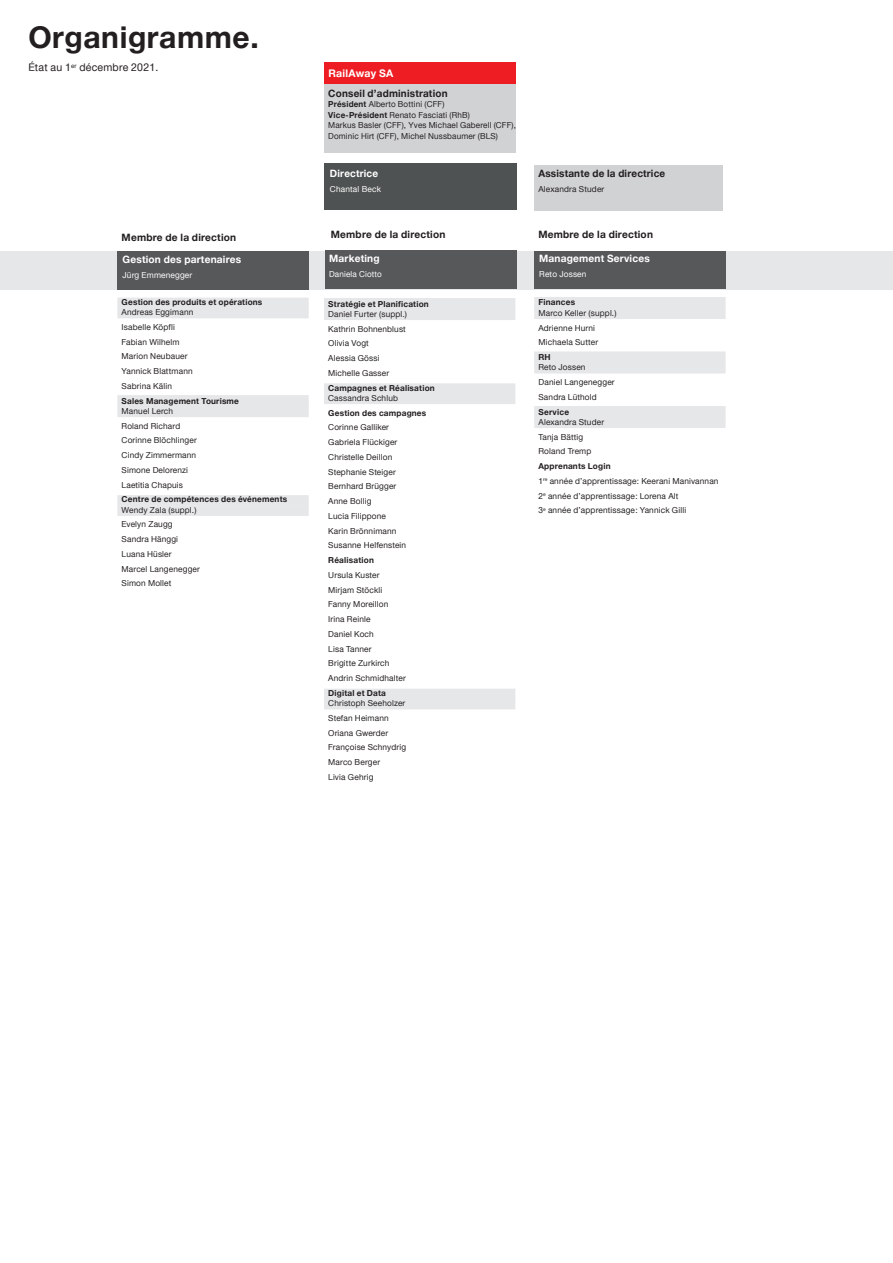
<style>
.page{position:relative;width:893px;height:1263px;background:#fff}
.page>*{position:absolute;margin:0;border:0;box-sizing:border-box;transform-origin:0 0}
.A4_Headline{font:700 30px "SBB";letter-spacing:.02em;color:#231f20}
.A4_kastentext{font:10.5px "SBB";letter-spacing:.02em;color:#231f20}
.A4_Kastentitel{font:700 10.5px "SBB";letter-spacing:.02em;color:#fff}
.A4_kastentext-2{font:700 10.2px "SBB";letter-spacing:.02em;color:#fff}
.A4_Kastentitel-2{font:700 10.2px "SBB";letter-spacing:.02em;color:#231f20}
.A4_kastentext-3{font:700 10.2px "SBB";letter-spacing:.02em;color:#231f20}
.Organigramm_Namen{font:8.25px "SBB";letter-spacing:.02em;color:#231f20}
.Organigramm_Abteilun{font:700 8.25px "SBB";letter-spacing:.02em;color:#231f20}
.A4_kastentext-4{font:8.25px/10.5px "SBB";letter-spacing:.02em;color:#231f20}
.Organigramm_Funktion{font:8.25px "SBB";letter-spacing:.02em;color:#231f20}
.Organigramm_Abteilun-2{font:8.25px "SBB";letter-spacing:.02em;color:#231f20}
.A4_kastentext-5{font:8.25px "SBB";letter-spacing:.02em;color:#fff}
.Organigramm_Namen-2{font:700 8.25px "SBB";letter-spacing:.02em;color:#231f20}
.Organigramm_Funktion-2{font:700 8.25px "SBB";letter-spacing:.02em;color:#231f20}
.s1{font-weight:700}
</style>
<div class="page">
<div style="left:0;top:251px;width:893px;height:38px;background:#e6e7e9"></div>
<div style="left:117px;top:251px;width:192px;height:39px;background:#57585a"></div>
<div style="left:325px;top:250px;width:191px;height:39px;background:#57585a"></div>
<div style="left:534px;top:251px;width:191px;height:37px;background:#57585a"></div>
<div style="left:117px;top:298px;width:192px;height:10px;background:#e6e7e9"></div>
<div style="left:117px;top:308px;width:192px;height:10px;background:#e6e7e9"></div>
<div style="left:117px;top:395px;width:192px;height:12px;background:#e6e7e9"></div>
<div style="left:117px;top:407px;width:192px;height:10px;background:#e6e7e9"></div>
<div style="left:117px;top:495px;width:192px;height:11px;background:#e6e7e9"></div>
<div style="left:117px;top:505px;width:192px;height:11px;background:#e6e7e9"></div>
<div style="left:324px;top:298px;width:191px;height:12px;background:#e6e7e9"></div>
<div style="left:324px;top:310px;width:191px;height:10px;background:#e6e7e9"></div>
<div style="left:324px;top:383px;width:191px;height:11px;background:#e6e7e9"></div>
<div style="left:324px;top:394px;width:191px;height:10px;background:#e6e7e9"></div>
<div style="left:324px;top:689px;width:191px;height:10px;background:#e6e7e9"></div>
<div style="left:324px;top:699px;width:191px;height:10px;background:#e6e7e9"></div>
<div style="left:324px;top:164px;width:193px;height:46px;background:#4f5252"></div>
<div style="left:324px;top:64px;width:191px;height:88px;background:#d1d2d4"></div>
<div style="left:324px;top:62px;width:192px;height:22px;background:#ee1d23"></div>
<div style="left:534px;top:297px;width:192px;height:12px;background:#e6e7e9"></div>
<div style="left:534px;top:308px;width:192px;height:11px;background:#e6e7e9"></div>
<div style="left:534px;top:351px;width:192px;height:12px;background:#e6e7e9"></div>
<div style="left:534px;top:363px;width:192px;height:10px;background:#e6e7e9"></div>
<div style="left:534px;top:406px;width:192px;height:12px;background:#e6e7e9"></div>
<div style="left:534px;top:417px;width:192px;height:11px;background:#e6e7e9"></div>
<div style="left:534px;top:165px;width:189px;height:46px;background:#d1d2d4"></div>
<p class="A4_Headline" style="left:28px;top:15px;width:232px">Organigramme.</p>
<p class="A4_kastentext" style="left:28px;top:60px;width:132px">État au 1<sup>er</sup> décembre 2021.</p>
<p class="A4_Kastentitel" style="left:328px;top:65px;width:66px">RailAway SA</p>
<p class="A4_kastentext-3" style="left:328px;top:86px;width:121px">Conseil d’administration</p>
<p class="A4_kastentext-4" style="left:328px;top:99px;width:118px"><span class="s1">Président</span> Alberto Bottini (CFF)</p>
<p class="A4_kastentext-4" style="left:328px;top:109px;width:189px"><span class="s1">Vice-Président</span> Renato Fasciati (RhB)<br>Markus Basler (CFF), Yves Michael Gaberell (CFF),<br>Dominic Hirt (CFF), Michel Nussbaumer (BLS)</p>
<p class="A4_kastentext-2" style="left:330px;top:166px;width:50px">Directrice</p>
<p class="A4_kastentext-5" style="left:330px;top:183px;width:52px">Chantal Beck</p>
<p class="A4_kastentext-3" style="left:538px;top:166px;width:128px">Assistante de la directrice</p>
<p class="A4_kastentext-4" style="left:538px;top:184px;width:67px">Alexandra Studer</p>
<p class="A4_Kastentitel-2" style="left:122px;top:230px;width:116px">Membre de la direction</p>
<p class="A4_Kastentitel-2" style="left:331px;top:227px;width:116px">Membre de la direction</p>
<p class="A4_Kastentitel-2" style="left:538px;top:226px;width:116px">Membre de la direction</p>
<p class="A4_kastentext-2" style="left:122px;top:252px;width:120px">Gestion des partenaires</p>
<p class="A4_kastentext-5" style="left:122px;top:269px;width:71px">Jürg Emmenegger</p>
<p class="Organigramm_Abteilun" style="left:122px;top:296px;width:142px">Gestion des produits et opérations</p>
<p class="Organigramm_Abteilun-2" style="left:122px;top:306px;width:73px">Andreas Eggimann</p>
<p class="Organigramm_Namen" style="left:122px;top:321px;width:55px">Isabelle Köpfli</p>
<p class="Organigramm_Namen" style="left:122px;top:336px;width:59px">Fabian Wilhelm</p>
<p class="Organigramm_Namen" style="left:122px;top:350px;width:67px">Marion Neubauer</p>
<p class="Organigramm_Namen" style="left:122px;top:365px;width:73px">Yannick Blattmann</p>
<p class="Organigramm_Namen" style="left:122px;top:380px;width:52px">Sabrina Kälin</p>
<p class="Organigramm_Abteilun" style="left:122px;top:395px;width:119px">Sales Management Tourisme</p>
<p class="Organigramm_Abteilun-2" style="left:122px;top:405px;width:53px">Manuel Lerch</p>
<p class="Organigramm_Namen" style="left:122px;top:420px;width:60px">Roland Richard</p>
<p class="Organigramm_Namen" style="left:122px;top:434px;width:77px">Corinne Blöchlinger</p>
<p class="Organigramm_Namen" style="left:122px;top:449px;width:76px">Cindy Zimmermann</p>
<p class="Organigramm_Namen" style="left:122px;top:464px;width:68px">Simone Delorenzi</p>
<p class="Organigramm_Namen" style="left:122px;top:479px;width:63px">Laetitia Chapuis</p>
<p class="Organigramm_Abteilun" style="left:122px;top:493px;width:167px">Centre de compétences des événements</p>
<p class="Organigramm_Abteilun-2" style="left:122px;top:504px;width:76px">Wendy Zala (suppl.)</p>
<p class="Organigramm_Funktion" style="left:122px;top:518px;width:53px">Evelyn Zaugg</p>
<p class="Organigramm_Funktion" style="left:122px;top:533px;width:58px">Sandra Hänggi</p>
<p class="Organigramm_Funktion" style="left:122px;top:548px;width:52px">Luana Hüsler</p>
<p class="Organigramm_Funktion" style="left:122px;top:563px;width:80px">Marcel Langenegger</p>
<p class="Organigramm_Funktion" style="left:122px;top:577px;width:51px">Simon Mollet</p>
<p class="A4_kastentext-2" style="left:329px;top:251px;width:52px">Marketing</p>
<p class="A4_kastentext-5" style="left:329px;top:268px;width:54px">Daniela Ciotto</p>
<p class="Organigramm_Abteilun" style="left:328px;top:298px;width:102px">Stratégie et Planification</p>
<p class="Organigramm_Abteilun-2" style="left:328px;top:308px;width:80px">Daniel Furter (suppl.)</p>
<p class="Organigramm_Namen" style="left:328px;top:323px;width:79px">Kathrin Bohnenblust</p>
<p class="Organigramm_Funktion" style="left:328px;top:337px;width:42px">Olivia Vogt</p>
<p class="Organigramm_Funktion" style="left:328px;top:352px;width:53px">Alessia Gössi</p>
<p class="Organigramm_Funktion" style="left:328px;top:367px;width:62px">Michelle Gasser</p>
<p class="Organigramm_Abteilun" style="left:328px;top:382px;width:108px">Campagnes et Réalisation</p>
<p class="Organigramm_Abteilun-2" style="left:328px;top:392px;width:71px">Cassandra Schlub</p>
<p class="Organigramm_Namen-2" style="left:328px;top:407px;width:100px">Gestion des campagnes</p>
<p class="Organigramm_Namen" style="left:328px;top:421px;width:62px">Corinne Galliker</p>
<p class="Organigramm_Funktion" style="left:328px;top:436px;width:71px">Gabriela Flückiger</p>
<p class="Organigramm_Namen" style="left:328px;top:451px;width:66px">Christelle Deillon</p>
<p class="Organigramm_Namen" style="left:328px;top:466px;width:69px">Stephanie Steiger</p>
<p class="Organigramm_Namen" style="left:328px;top:480px;width:70px">Bernhard Brügger</p>
<p class="Organigramm_Namen" style="left:328px;top:495px;width:45px">Anne Bollig</p>
<p class="Organigramm_Namen" style="left:328px;top:510px;width:59px">Lucia Filippone</p>
<p class="Organigramm_Namen" style="left:328px;top:525px;width:70px">Karin Brönnimann</p>
<p class="Organigramm_Namen" style="left:328px;top:539px;width:79px">Susanne Helfenstein</p>
<p class="Organigramm_Funktion-2" style="left:328px;top:554px;width:47px">Réalisation</p>
<p class="Organigramm_Namen" style="left:328px;top:569px;width:53px">Ursula Kuster</p>
<p class="Organigramm_Namen" style="left:328px;top:584px;width:55px">Mirjam Stöckli</p>
<p class="Organigramm_Namen" style="left:328px;top:598px;width:62px">Fanny Moreillon</p>
<p class="Organigramm_Namen" style="left:328px;top:613px;width:44px">Irina Reinle</p>
<p class="Organigramm_Namen" style="left:328px;top:628px;width:47px">Daniel Koch</p>
<p class="Organigramm_Namen" style="left:328px;top:643px;width:45px">Lisa Tanner</p>
<p class="Organigramm_Namen" style="left:328px;top:657px;width:63px">Brigitte Zurkirch</p>
<p class="Organigramm_Namen" style="left:328px;top:672px;width:79px">Andrin Schmidhalter</p>
<p class="Organigramm_Abteilun" style="left:328px;top:687px;width:59px">Digital et Data</p>
<p class="Organigramm_Abteilun-2" style="left:328px;top:697px;width:79px">Christoph Seeholzer</p>
<p class="Organigramm_Funktion" style="left:328px;top:712px;width:62px">Stefan Heimann</p>
<p class="Organigramm_Namen" style="left:328px;top:727px;width:61px">Oriana Gwerder</p>
<p class="Organigramm_Namen" style="left:328px;top:741px;width:79px">Françoise Schnydrig</p>
<p class="Organigramm_Namen" style="left:328px;top:756px;width:53px">Marco Berger</p>
<p class="Organigramm_Namen" style="left:328px;top:771px;width:47px">Livia Gehrig</p>
<p class="A4_kastentext-2" style="left:539px;top:251px;width:112px">Management Services</p>
<p class="A4_kastentext-5" style="left:539px;top:268px;width:49px">Reto Jossen</p>
<p class="Organigramm_Abteilun" style="left:538px;top:297px;width:38px">Finances</p>
<p class="Organigramm_Abteilun-2" style="left:538px;top:307px;width:80px">Marco Keller (suppl.)</p>
<p class="Organigramm_Funktion" style="left:538px;top:322px;width:58px">Adrienne Hurni</p>
<p class="Organigramm_Funktion" style="left:538px;top:336px;width:61px">Michaela Sutter</p>
<p class="Organigramm_Abteilun" style="left:538px;top:351px;width:14px">RH</p>
<p class="Organigramm_Abteilun-2" style="left:538px;top:361px;width:49px">Reto Jossen</p>
<p class="Organigramm_Namen" style="left:538px;top:376px;width:78px">Daniel Langenegger</p>
<p class="Organigramm_Namen" style="left:538px;top:391px;width:60px">Sandra Lüthold</p>
<p class="Organigramm_Abteilun" style="left:538px;top:406px;width:32px">Service</p>
<p class="Organigramm_Abteilun-2" style="left:538px;top:416px;width:67px">Alexandra Studer</p>
<p class="Organigramm_Namen" style="left:538px;top:431px;width:46px">Tanja Bättig</p>
<p class="Organigramm_Namen" style="left:538px;top:445px;width:54px">Roland Tremp</p>
<p class="Organigramm_Namen-2" style="left:538px;top:460px;width:74px">Apprenants Login</p>
<p class="Organigramm_Namen" style="left:538px;top:475px;width:182px">1<sup>re</sup> année d’apprentissage: Keerani Manivannan</p>
<p class="Organigramm_Namen" style="left:538px;top:490px;width:141px">2<sup>e</sup> année d’apprentissage: Lorena Alt</p>
<p class="Organigramm_Namen" style="left:538px;top:504px;width:149px">3<sup>e</sup> année d’apprentissage: Yannick Gilli</p>
</div>
